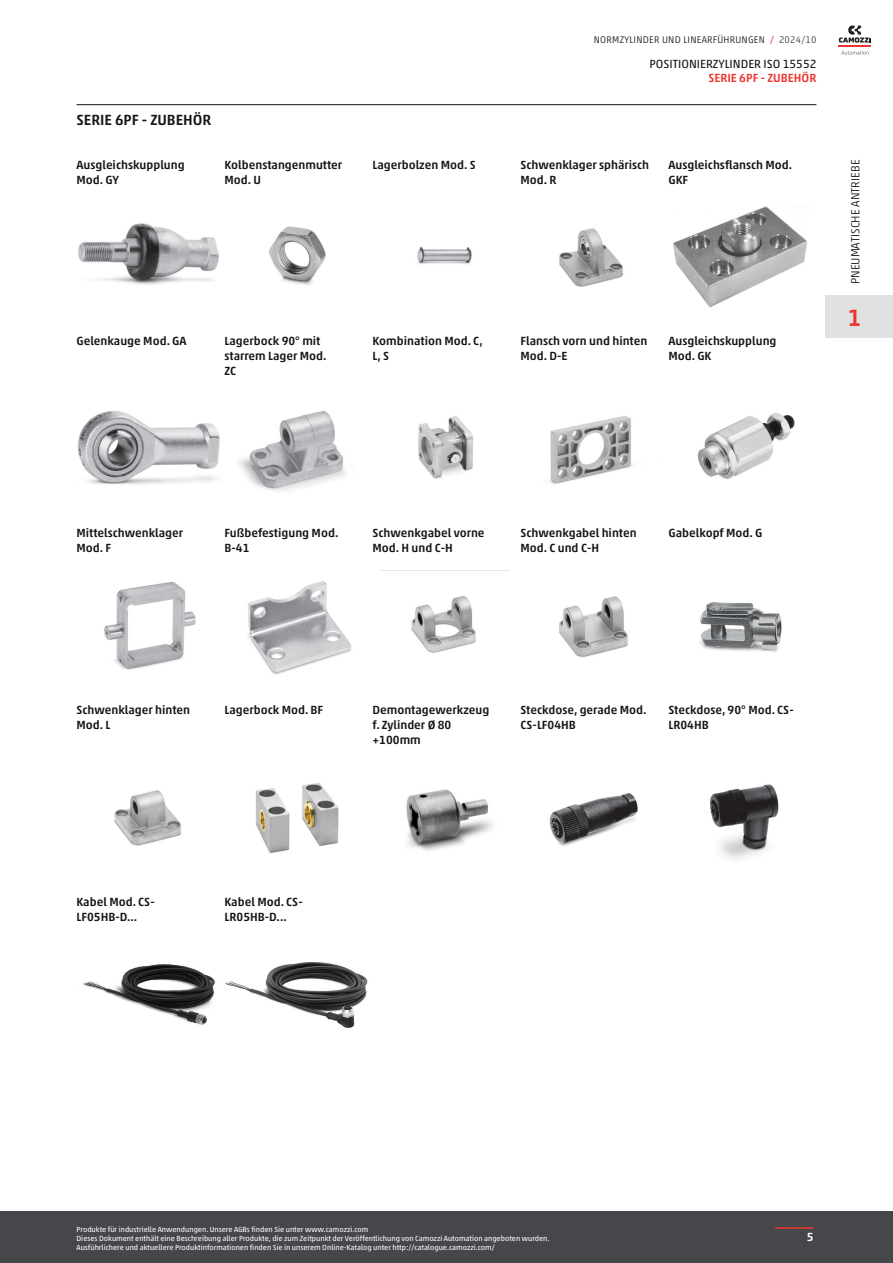
<style>
.page{position:relative;width:893px;height:1263px;background:#fff}
.page>*{position:absolute;margin:0;border:0;box-sizing:border-box;transform-origin:0 0}
.Num_catalogo_no_lingua{font:500 24px "Akko W1 G";color:#ee352f}
.Titolo_SEZIONE{font:500 15px "Akko W1 G";color:#171419}
.PICT_Title{font:500 12px/15px "Akko W1 G";color:#171419}
.TITOLO_Home_small{font:12px "Akko W1 G";color:#171419}
.NOME_CATALOGO{font:300 12px "Akko W1 G";color:#171419}
.SOTTOTITOLO_Home_small{font:500 12px "Akko W1 G";color:#ee352f}
.t1{font:500 12px "Akko W1 G";color:#fff}
.Edizione_catalogo{font:300 9.75px "Akko W1 G";letter-spacing:.025em;color:#171419}
.footNotes{font:7.5px/9px "Akko W1 G";color:#fff}
.s1{font-weight:400;color:#ee352f}
.s2{color:#383b3f}
</style>
<div class="page">
<hr style="left:77px;top:104px;width:739px;height:1px;background:#171419">
<img style="left:78px;top:223px;width:141px;height:62px">
<img style="left:269px;top:226px;width:57px;height:60px">
<img style="left:417px;top:247px;width:55px;height:17px">
<img style="left:559px;top:228px;width:65px;height:59px">
<img style="left:673px;top:206px;width:134px;height:102px">
<img style="left:78px;top:411px;width:142px;height:74px">
<img style="left:239px;top:410px;width:106px;height:81px">
<img style="left:418px;top:416px;width:55px;height:63px">
<img style="left:549px;top:416px;width:84px;height:68px">
<img style="left:697px;top:412px;width:98px;height:67px">
<img style="left:104px;top:581px;width:92px;height:89px">
<img style="left:248px;top:581px;width:104px;height:94px">
<img style="left:411px;top:596px;width:65px;height:57px">
<img style="left:559px;top:596px;width:69px;height:61px">
<img style="left:700px;top:602px;width:82px;height:50px">
<img style="left:114px;top:790px;width:67px;height:56px">
<img style="left:255px;top:783px;width:84px;height:70px">
<img style="left:406px;top:789px;width:87px;height:62px">
<img style="left:549px;top:793px;width:89px;height:53px">
<img style="left:710px;top:784px;width:69px;height:75px">
<img style="left:82px;top:964px;width:133px;height:61px">
<img style="left:225px;top:962px;width:143px;height:66px">
<div style="left:0;top:1211px;width:893px;height:52px;background:#46474a"></div>
<hr style="left:775px;top:1227px;width:39px;height:1px;background:#ee352f">
<hr style="left:839px;top:45px;width:32px;height:2px;background:#ee352f">
<svg style="left:839px;top:25px;width:32px;height:18px"></svg>
<svg style="left:841px;top:51px;width:28px;height:4px"></svg>
<div style="left:825px;top:295px;width:59px;height:43px;background:#e0e2e1"></div>
<div style="left:884px;top:295px;width:9px;height:43px;background:#e0e2e1"></div>
<p class="Edizione_catalogo" style="left:594px;top:32px;width:224px">NORMZYLINDER UND LINEARFÜHRUNGEN <span class="s1">/</span> <span class="s2">2024/10</span></p>
<p class="TITOLO_Home_small" style="left:650px;top:55px;width:168px">POSITIONIERZYLINDER ISO 15552</p>
<p class="SOTTOTITOLO_Home_small" style="left:708px;top:69px;width:109px">SERIE 6PF - ZUBEHÖR</p>
<p class="Titolo_SEZIONE" style="left:77px;top:109px;width:136px">SERIE 6PF - ZUBEHÖR</p>
<p class="PICT_Title" style="left:77px;top:156px;width:110px">Ausgleichskupplung<br>Mod. GY</p>
<p class="PICT_Title" style="left:225px;top:156px;width:119px">Kolbenstangenmutter<br>Mod. U</p>
<p class="PICT_Title" style="left:372px;top:156px;width:105px">Lagerbolzen Mod. S</p>
<p class="PICT_Title" style="left:520px;top:156px;width:130px">Schwenklager sphärisch<br>Mod. R</p>
<p class="PICT_Title" style="left:668px;top:156px;width:125px">Ausgleichsflansch Mod.<br>GKF</p>
<p class="PICT_Title" style="left:77px;top:333px;width:111px">Gelenkauge Mod. GA</p>
<p class="PICT_Title" style="left:225px;top:333px;width:104px">Lagerbock 90° mit starrem Lager Mod.<br>ZC</p>
<p class="PICT_Title" style="left:372px;top:333px;width:112px">Kombination Mod. C,<br>L, S</p>
<p class="PICT_Title" style="left:520px;top:333px;width:128px">Flansch vorn und hinten<br>Mod. D-E</p>
<p class="PICT_Title" style="left:668px;top:333px;width:110px">Ausgleichskupplung<br>Mod. GK</p>
<p class="NOME_CATALOGO" style="left:847px;top:284px;width:126px;rotate:-90deg">PNEUMATISCHE ANTRIEBE</p>
<p class="Num_catalogo_no_lingua" style="left:848px;top:300px;width:15px">1</p>
<p class="PICT_Title" style="left:77px;top:524px;width:108px">Mittelschwenklager<br>Mod. F</p>
<p class="PICT_Title" style="left:225px;top:524px;width:115px">Fußbefestigung Mod.<br>B-41</p>
<p class="PICT_Title" style="left:372px;top:524px;width:114px">Schwenkgabel vorne<br>Mod. H und C-H</p>
<p class="PICT_Title" style="left:520px;top:524px;width:118px">Schwenkgabel hinten<br>Mod. C und C-H</p>
<p class="PICT_Title" style="left:668px;top:524px;width:95px">Gabelkopf Mod. G</p>
<p class="PICT_Title" style="left:77px;top:701px;width:115px">Schwenklager hinten<br>Mod. L</p>
<p class="PICT_Title" style="left:225px;top:701px;width:100px">Lagerbock Mod. BF</p>
<p class="PICT_Title" style="left:372px;top:701px;width:118px">Demontagewerkzeug f. Zylinder Ø 80 +100mm</p>
<p class="PICT_Title" style="left:520px;top:701px;width:128px">Steckdose, gerade Mod.<br>CS-LF04HB</p>
<p class="PICT_Title" style="left:668px;top:701px;width:127px">Steckdose, 90° Mod. CS-<br>LR04HB</p>
<p class="PICT_Title" style="left:77px;top:893px;width:80px">Kabel Mod. CS-<br>LF05HB-D...</p>
<p class="PICT_Title" style="left:225px;top:893px;width:80px">Kabel Mod. CS-<br>LR05HB-D...</p>
<p class="footNotes" style="left:77px;top:1225px;width:475px">Produkte für industrielle Anwendungen. Unsere AGBs finden Sie unter www.camozzi.com<br>Dieses Dokument enthält eine Beschreibung aller Produkte, die zum Zeitpunkt der Veröffentlichung von Camozzi Automation angeboten wurden.<br>Ausführlichere und aktuellere Produktinformationen finden Sie in unserem Online-Katalog unter http://catalogue.camozzi.com/</p>
<p class="t1" style="left:807px;top:1228px;width:8px">5</p>
</div>
